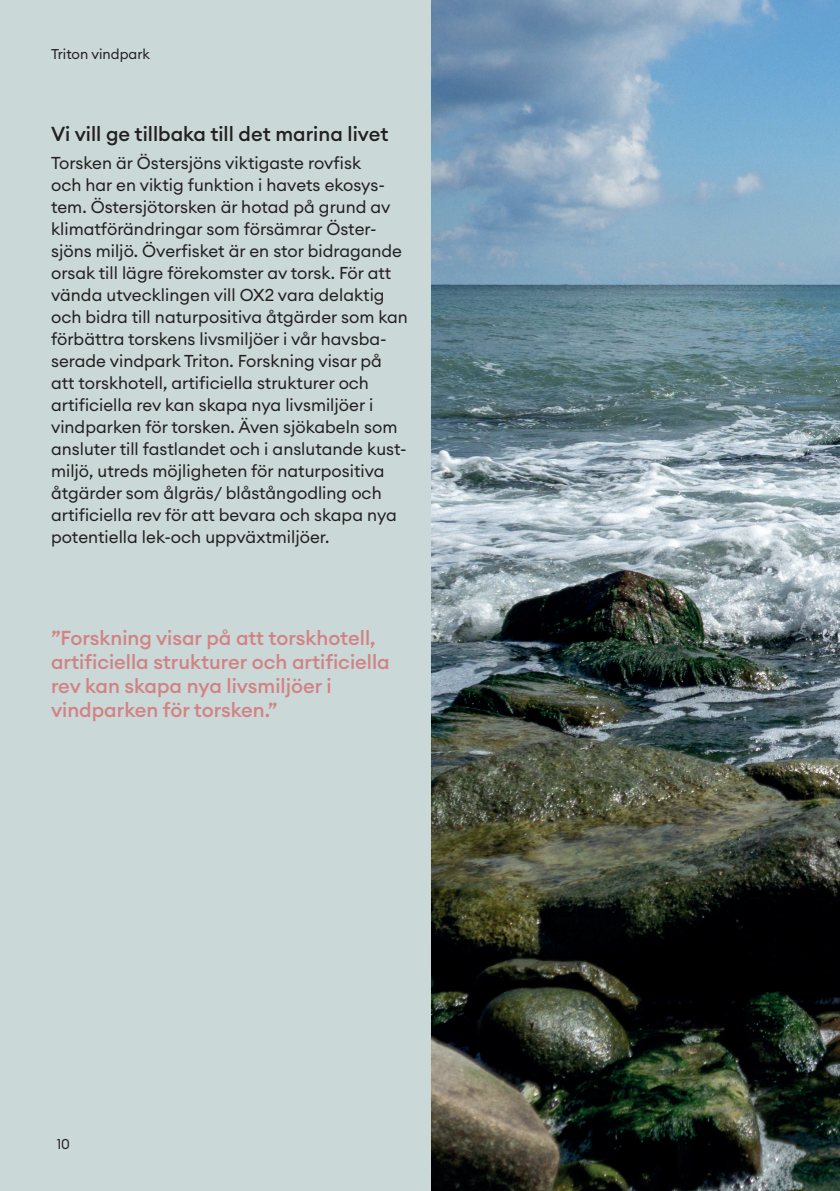
<style>
.page{position:relative;width:840px;height:1191px;background:#fff}
.page>*{position:absolute;margin:0;border:0;box-sizing:border-box;transform-origin:0 0}
.t1{font:500 20px/24px "Euclid Circular A";color:#d28283}
.t2{font:500 20px "Euclid Circular A";color:#231f20}
.t3{font:17px/22px "Euclid Circular A";color:#231f20}
.t4{font:14px "Euclid Circular A";color:#231f20}
</style>
<div class="page">
<div style="left:0;top:0;width:839px;height:1191px;background:#cbd8d8"></div>
<img style="left:431px;top:0;width:408px;height:1191px">
<p class="t4" style="left:51px;top:45px;width:100px">Triton vindpark</p>
<p class="t2" style="left:51px;top:121px;width:338px">Vi vill ge tillbaka till det marina livet</p>
<p class="t3" style="left:51px;top:151px;width:358px">Torsken är Östersjöns viktigaste rovfisk<br>och har en viktig funktion i havets ekosys&shy;tem. Östersjötorsken är hotad på grund av klimatförändringar som försämrar Öster&shy;sjöns miljö. Överfisket är en stor bidragande orsak till lägre förekomster av torsk. För att vända utvecklingen vill OX2 vara delaktig och bidra till naturpositiva åtgärder som kan förbättra torskens livsmiljöer i vår havsba&shy;serade vindpark Triton. Forskning visar på att torskhotell, artificiella strukturer och artificiella rev kan skapa nya livsmiljöer i vindparken för torsken. Även sjökabeln som ansluter till fastlandet och i anslutande kust&shy;miljö, utreds möjligheten för naturpositiva åtgärder som ålgräs/ blåstångodling och artificiella rev för att bevara och skapa nya potentiella lek-och uppväxtmiljöer.</p>
<p class="t1" style="left:51px;top:625px;width:340px">”Forskning visar på att torskhotell, artificiella strukturer och artificiella rev kan skapa nya livsmiljöer i vindparken för torsken.”</p>
<p class="t4" style="left:57px;top:1135px;width:15px">10</p>
</div>
